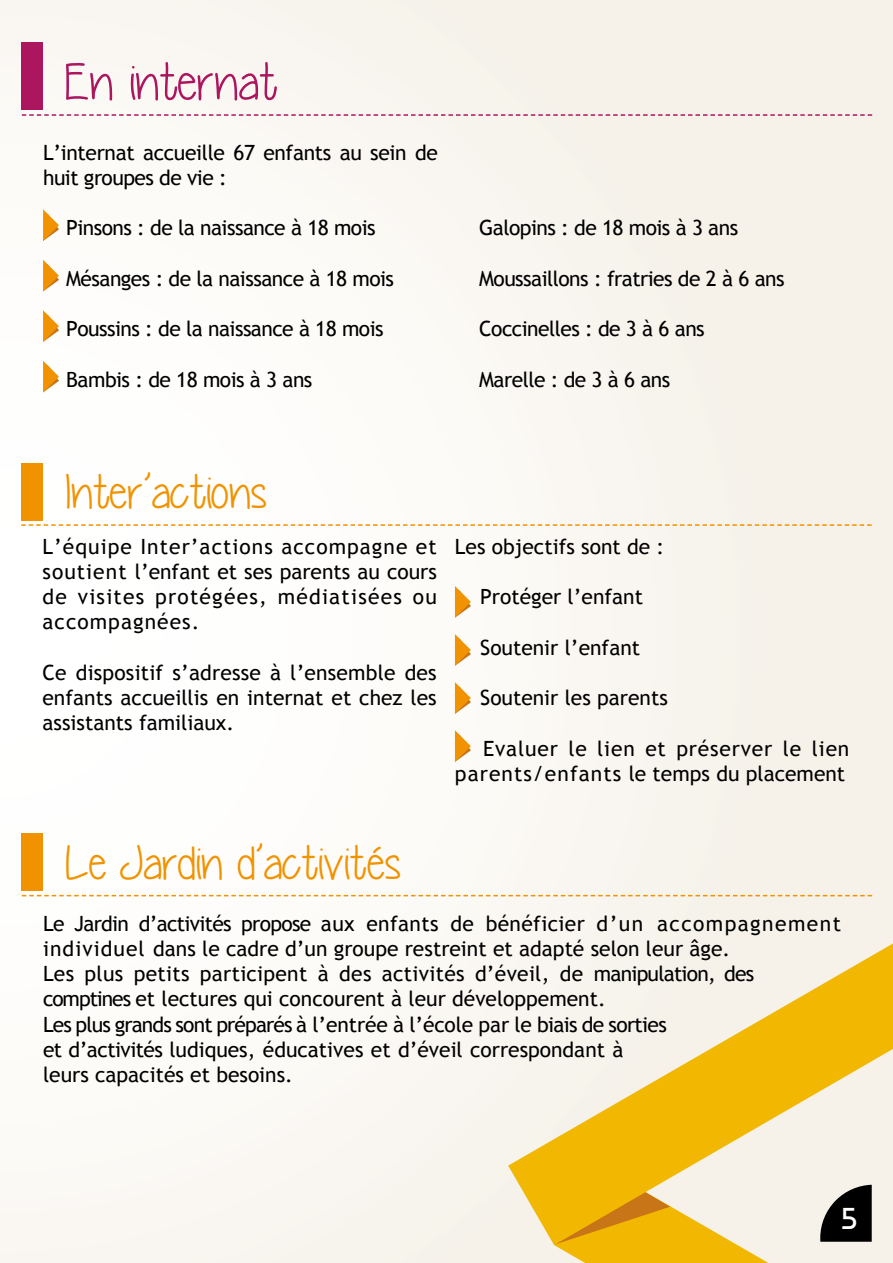
<style>
.page{position:relative;width:893px;height:1263px;background:#fff}
.page>*{position:absolute;margin:0;border:0;box-sizing:border-box;transform-origin:0 0}
.t1{font:52.5px "Yummy Cupcakes";color:#ac165f}
.t2{font:48px "Yummy Cupcakes";color:#f19200}
.t3{font:500 30px "Bordeaux";color:#fff}
.t4{font:21px/25.2px "Trebuchet MS";color:#000}
.t5{font:21px "Trebuchet MS";letter-spacing:-.025em;color:#000}
.t6{font:21px/25.2px "Trebuchet MS";letter-spacing:.04em;color:#000;text-align:right}
</style>
<div class="page">
<img style="left:0;top:0;width:893px;height:1263px">
<svg style="left:22px;top:895px;width:850px;height:1px"></svg>
<div style="left:22px;top:833px;width:21px;height:58px;background:#f19200"></div>
<svg style="left:455px;top:634px;width:16px;height:32px"></svg>
<svg style="left:21px;top:524px;width:851px;height:2px"></svg>
<svg style="left:455px;top:586px;width:16px;height:32px"></svg>
<svg style="left:455px;top:682px;width:16px;height:32px"></svg>
<svg style="left:455px;top:730px;width:16px;height:32px"></svg>
<div style="left:21px;top:463px;width:22px;height:57px;background:#f19200"></div>
<div style="left:22px;top:43px;width:21px;height:67px;background:#ac165f"></div>
<svg style="left:22px;top:114px;width:850px;height:2px;background:#d58fad"></svg>
<svg style="left:43px;top:209px;width:16px;height:32px"></svg>
<svg style="left:43px;top:260px;width:16px;height:32px"></svg>
<svg style="left:43px;top:310px;width:16px;height:32px"></svg>
<svg style="left:43px;top:361px;width:16px;height:31px"></svg>
<svg style="left:554px;top:1245px;width:214px;height:18px;background:#f2bf21"></svg>
<svg style="left:508px;top:943px;width:385px;height:302px;background:#efd78f"></svg>
<h1 class="t1" style="left:64px;top:53px;width:214px">En internat</h1>
<p class="t4" style="left:43px;top:140px;width:396px">L’internat accueille 67 enfants au sein de huit groupes de vie :</p>
<p class="t5" style="left:66px;top:215px;width:311px">Pinsons : de la naissance à 18 mois</p>
<p class="t5" style="left:66px;top:265px;width:329px">Mésanges : de la naissance à 18 mois</p>
<p class="t5" style="left:66px;top:315px;width:319px">Poussins : de la naissance à 18 mois</p>
<p class="t5" style="left:66px;top:366px;width:248px">Bambis : de 18 mois à 3 ans</p>
<p class="t5" style="left:479px;top:215px;width:260px">Galopins : de 18 mois à 3 ans</p>
<p class="t5" style="left:479px;top:265px;width:307px">Moussaillons : fratries de 2 à 6 ans</p>
<p class="t5" style="left:479px;top:315px;width:227px">Coccinelles : de 3 à 6 ans</p>
<p class="t5" style="left:479px;top:366px;width:193px">Marelle : de 3 à 6 ans</p>
<h2 class="t2" style="left:64px;top:466px;width:204px">Inter’actions</h2>
<p class="t4" style="left:43px;top:534px;width:396px;text-align:justify">L’équipe Inter’actions accompagne et soutient l’enfant et ses parents au cours de visites protégées, médiatisées ou accompagnées.</p>
<p class="t4" style="left:43px;top:660px;width:396px;text-align:justify">Ce dispositif s’adresse à l’ensemble des enfants accueillis en internat et chez les assistants familiaux.</p>
<p class="t4" style="left:455px;top:534px;width:211px">Les objectifs sont de :</p>
<p class="t4" style="left:480px;top:584px;width:164px">Protéger l’enfant</p>
<p class="t4" style="left:480px;top:634px;width:161px">Soutenir l’enfant</p>
<p class="t4" style="left:480px;top:685px;width:189px">Soutenir les parents</p>
<p class="t6" style="left:455px;top:735px;width:396px">Evaluer le lien et préserver le lien parents/enfants le temps du placement</p>
<h2 class="t2" style="left:65px;top:836px;width:338px">Le Jardin d’activités</h2>
<p class="t4" style="left:43px;top:910px;width:799px">Le Jardin d’activités propose aux enfants de bénéficier d’un accompagnement individuel dans le cadre d’un groupe restreint et adapté selon leur âge.<br>Les plus petits participent à des activités d’éveil, de manipulation, des comptines et lectures qui concourent à leur développement.<br>Les plus grands sont préparés à l’entrée à l’école par le biais de sorties<br>et d’activités ludiques, éducatives et d’éveil correspondant à<br>leurs capacités et besoins.</p>
<h3 class="t3" style="left:841px;top:1202px;width:18px">5</h3>
</div>
